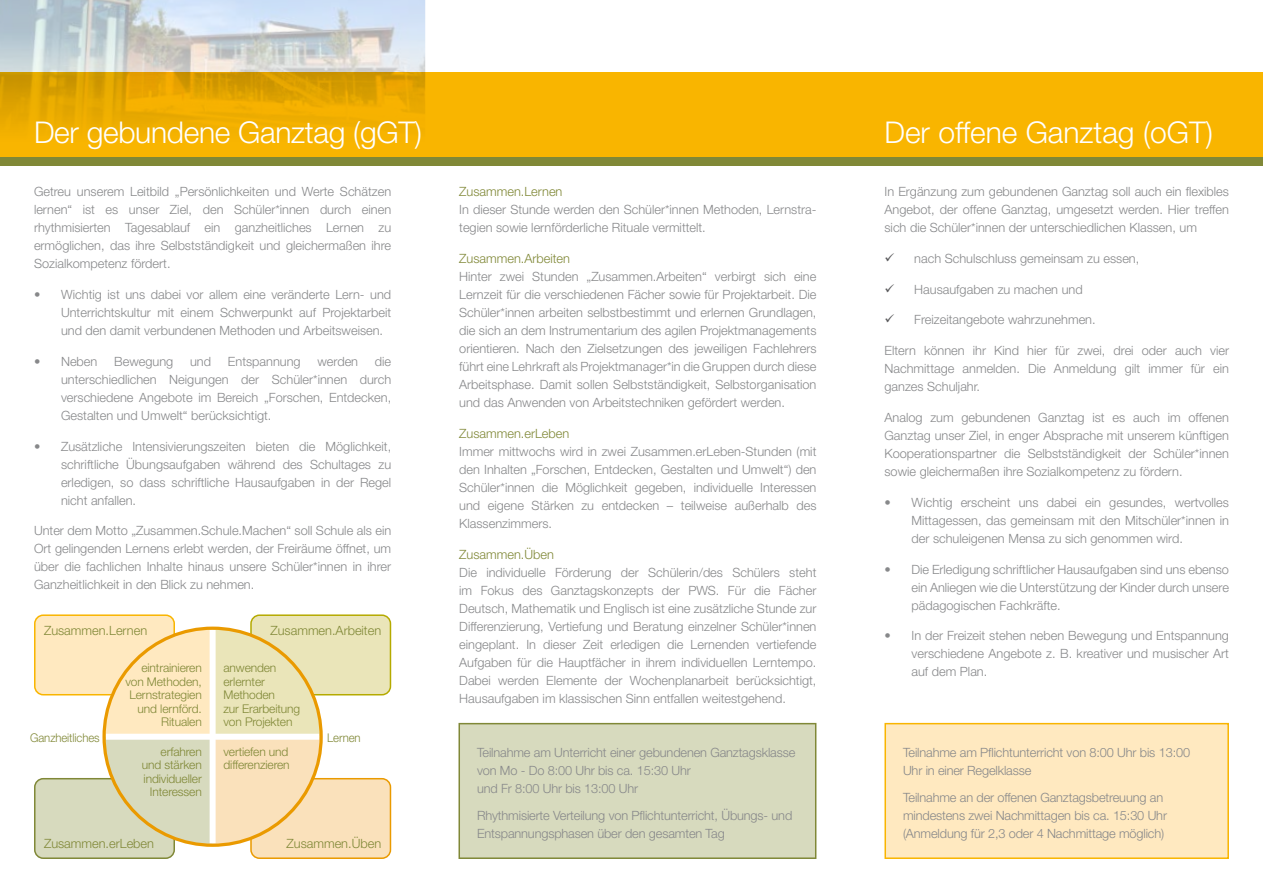
<style>
.page{position:relative;width:1263px;height:893px;background:#fff}
.page>*{position:absolute;margin:0;border:0;box-sizing:border-box;transform-origin:0 0}
.t1{font:300 30px "Helvetica Neue LT Std";letter-spacing:-.01em;color:#fff}
.t2{font:300 12.75px/18px "Helvetica Neue LT Std";color:#87888a;text-align:justify}
.t3{font:300 12.75px "Helvetica Neue LT Std";color:#808837}
.t4{font:300 12px/13.5px "Helvetica Neue LT Std";letter-spacing:-.01em;color:#808837;text-align:right}
.t5{font:300 12px "Helvetica Neue LT Std";letter-spacing:-.01em;color:#808837;scale:.95 1}
.s1{color:#58585a}
</style>
<div class="page">
<div style="left:35px;top:779px;width:139px;height:79px;background:#d7dabe;border-radius:9px"></div>
<div style="left:34px;top:778px;width:141px;height:81px;border:2px solid #808837;border-radius:9px"></div>
<div style="left:35px;top:615px;width:139px;height:80px;background:#ffe9c0;border-radius:9px"></div>
<div style="left:34px;top:614px;width:141px;height:81px;border:2px solid #f9b500;border-radius:9px"></div>
<div style="left:251px;top:779px;width:139px;height:79px;background:#fae1bb;border-radius:9px"></div>
<div style="left:250px;top:778px;width:141px;height:81px;border:2px solid #ea9a00;border-radius:9px"></div>
<div style="left:251px;top:615px;width:139px;height:80px;background:#eae5b9;border-radius:9px"></div>
<div style="left:250px;top:614px;width:141px;height:81px;border:2px solid #b5aa00;border-radius:9px"></div>
<svg style="left:104px;top:628px;width:217px;height:217px"></svg>
<div style="left:106px;top:734px;width:213px;height:6px;background:#fff"></div>
<div style="left:210px;top:630px;width:6px;height:213px;background:#fff"></div>
<div style="left:459px;top:724px;width:357px;height:134px;background:#d7dabe"></div>
<div style="left:458px;top:723px;width:358px;height:136px;border:2px solid #808837"></div>
<div style="left:0;top:72px;width:1263px;height:85px;background:#f9b500"></div>
<div style="left:0;top:157px;width:1263px;height:9px;background:#808837"></div>
<img style="left:0;top:0;width:425px;height:130px">
<div style="left:885px;top:724px;width:343px;height:134px;background:#ffe9c0"></div>
<div style="left:884px;top:723px;width:345px;height:136px;border:2px solid #f9b500"></div>
<h1 class="t1" style="left:34px;top:114px;width:389px">Der gebundene Ganztag (gGT)</h1>
<p class="t2" style="left:34px;top:182px;width:359px">Getreu unserem Leitbild „Persönlichkeiten und Werte Schätzen lernen“ ist es unser Ziel, den Schüler*innen durch einen rhythmisierten Tagesablauf ein ganzheitliches Lernen zu ermöglichen, das ihre Selbstständigkeit und gleichermaßen ihre Sozialkompetenz fördert.</p>
<p class="t2" style="left:61px;top:285px;width:332px;text-indent:-27px">• Wichtig ist uns dabei vor allem eine veränderte Lern- und Unterrichtskultur mit einem Schwerpunkt auf Projektarbeit und den damit verbundenen Methoden und Arbeitsweisen.</p>
<p class="t2" style="left:34px;top:352px;width:65px">• Neben</p>
<p class="t2" style="left:114px;top:352px;width:61px">Bewegung</p>
<p class="t2" style="left:190px;top:352px;width:23px">und</p>
<p class="t2" style="left:228px;top:352px;width:74px">Entspannung</p>
<p class="t2" style="left:317px;top:352px;width:42px">werden</p>
<p class="t2" style="left:61px;top:352px;width:332px;text-indent:314px">die unterschiedlichen Neigungen der Schüler*innen durch verschiedene Angebote im Bereich „Forschen, Entdecken, Gestalten und Umwelt“ berücksichtigt.</p>
<p class="t2" style="left:61px;top:437px;width:332px;text-indent:-27px">• Zusätzliche Intensivierungszeiten bieten die Möglichkeit, schriftliche Übungsaufgaben während des Schultages zu erledigen, so dass schriftliche Hausaufgaben in der Regel nicht anfallen.</p>
<p class="t2" style="left:34px;top:521px;width:359px">Unter dem Motto „Zusammen.Schule.Machen“ soll Schule als ein Ort gelingenden Lernens erlebt werden, der Freiräume öffnet, um über die fachlichen Inhalte hinaus unsere Schüler*innen in ihrer Ganzheitlichkeit in den Blick zu nehmen.</p>
<p class="t3" style="left:44px;top:623px;width:105px">Zusammen.Lernen</p>
<p class="t3" style="left:270px;top:623px;width:112px">Zusammen.Arbeiten</p>
<p class="t4" style="left:125px;top:661px;width:78px">eintrainieren von Methoden,<br>Lernstrategien und lernförd.<br>Ritualen</p>
<p class="t4" style="left:223px;top:661px;width:78px;text-align:left">anwenden erlernter<br>Methoden<br>zur Erarbeitung von Projekten</p>
<p class="t4" style="left:142px;top:744px;width:61px">erfahren und stärken individueller<br>Interessen</p>
<p class="t4" style="left:223px;top:744px;width:68px;text-align:left">vertiefen und differenzieren</p>
<p class="t5" style="left:30px;top:730px;width:75px">Ganzheitliches</p>
<p class="t5" style="left:327px;top:730px;width:37px">Lernen</p>
<p class="t3" style="left:44px;top:836px;width:112px">Zusammen.erLeben</p>
<p class="t3" style="left:286px;top:836px;width:96px">Zusammen.Üben</p>
<p class="t3" style="left:459px;top:184px;width:105px">Zusammen.Lernen</p>
<p class="t2" style="left:459px;top:200px;width:359px">In dieser Stunde werden den Schüler*innen Methoden, Lernstra&shy;tegien sowie lernförderliche Rituale vermittelt.</p>
<p class="t3" style="left:459px;top:251px;width:112px">Zusammen.Arbeiten</p>
<p class="t2" style="left:459px;top:267px;width:359px">Hinter zwei Stunden „Zusammen.Arbeiten“ verbirgt sich eine Lernzeit für die verschiedenen Fächer sowie für Projektarbeit. Die Schüler*innen arbeiten selbstbestimmt und erlernen Grundlagen, die sich an dem Instrumentarium des agilen Projektmanagements orientieren. Nach den Zielsetzungen des jeweiligen Fachlehrers führt eine Lehrkraft als Projektmanager*in die Gruppen durch diese Arbeitsphase. Damit sollen Selbstständigkeit, Selbstorganisation und das Anwenden von Arbeitstechniken gefördert werden.</p>
<p class="t3" style="left:459px;top:425px;width:112px">Zusammen.erLeben</p>
<p class="t2" style="left:459px;top:442px;width:359px">Immer mittwochs wird in zwei Zusammen.erLeben-Stunden (mit den Inhalten „Forschen, Entdecken, Gestalten und Umwelt“) den Schüler*innen die Möglichkeit gegeben, individuelle Interessen und eigene Stärken zu entdecken – teilweise außerhalb des Klassenzimmers.</p>
<p class="t3" style="left:459px;top:546px;width:96px">Zusammen.Üben</p>
<p class="t2" style="left:459px;top:563px;width:359px">Die individuelle Förderung der Schülerin/des Schülers steht im Fokus des Ganztagskonzepts der PWS. Für die Fächer Deutsch, Mathematik und Englisch ist eine zusätzliche Stunde zur Differenzierung, Vertiefung und Beratung einzelner Schüler*innen eingeplant. In dieser Zeit erledigen die Lernenden vertiefende Aufgaben für die Hauptfächer in ihrem individuellen Lerntempo.<br>Dabei werden Elemente der Wochenplanarbeit berücksichtigt, Hausaufgaben im klassischen Sinn entfallen weitestgehend.</p>
<p class="t2" style="left:477px;top:743px;width:320px;text-align:left">Teilnahme am Unterricht einer gebundenen Ganztagsklasse von Mo - Do 8:00 Uhr bis ca. 15:30 Uhr<br>und Fr 8:00 Uhr bis 13:00 Uhr</p>
<p class="t2" style="left:477px;top:806px;width:317px">Rhythmisierte Verteilung von Pflichtunterricht, Übungs- und<br>Entspannungsphasen über den gesamten Tag</p>
<h1 class="t1" style="left:884px;top:114px;width:330px">Der offene Ganztag (oGT)</h1>
<p class="t2" style="left:884px;top:182px;width:346px">In Ergänzung zum gebundenen Ganztag soll auch ein flexibles Angebot, der offene Ganztag, umgesetzt werden. Hier treffen sich die Schüler*innen der unterschiedlichen Klassen, um</p>
<p class="t2" style="left:884px;top:249px;width:256px"><span class="s1">✓</span> nach Schulschluss gemeinsam zu essen,</p>
<p class="t2" style="left:884px;top:280px;width:200px"><span class="s1">✓</span> Hausaufgaben zu machen und</p>
<p class="t2" style="left:884px;top:311px;width:213px"><span class="s1">✓</span> Freizeitangebote wahrzunehmen.</p>
<p class="t2" style="left:884px;top:341px;width:346px">Eltern können ihr Kind hier für zwei, drei oder auch vier Nachmittage anmelden. Die Anmeldung gilt immer für ein ganzes Schuljahr.</p>
<p class="t2" style="left:884px;top:408px;width:346px">Analog zum gebundenen Ganztag ist es auch im offenen Ganztag unser Ziel, in enger Absprache mit unserem künftigen Kooperationspartner die Selbstständigkeit der Schüler*innen sowie gleichermaßen ihre Sozialkompetenz zu fördern.</p>
<p class="t2" style="left:911px;top:493px;width:319px;text-indent:-27px">• Wichtig erscheint uns dabei ein gesundes, wertvolles Mittagessen, das gemeinsam mit den Mitschüler*innen in der schuleigenen Mensa zu sich genommen wird.</p>
<p class="t2" style="left:911px;top:560px;width:319px;text-indent:-27px">• Die Erledigung schriftlicher Hausaufgaben sind uns ebenso ein Anliegen wie die Unterstützung der Kinder durch unsere pädagogischen Fachkräfte.</p>
<p class="t2" style="left:911px;top:626px;width:319px;text-indent:-27px">• In der Freizeit stehen neben Bewegung und Entspannung verschiedene Angebote z. B. kreativer und musischer Art auf dem Plan.</p>
<p class="t2" style="left:903px;top:743px;width:289px">Teilnahme am Pflichtunterricht von 8:00 Uhr bis 13:00<br>Uhr in einer Regelklasse</p>
<p class="t2" style="left:903px;top:788px;width:265px;text-align:left">Teilnahme an der offenen Ganztagsbetreuung an mindestens zwei Nachmittagen bis ca. 15:30 Uhr (Anmeldung für 2,3 oder 4 Nachmittage möglich)</p>
</div>
